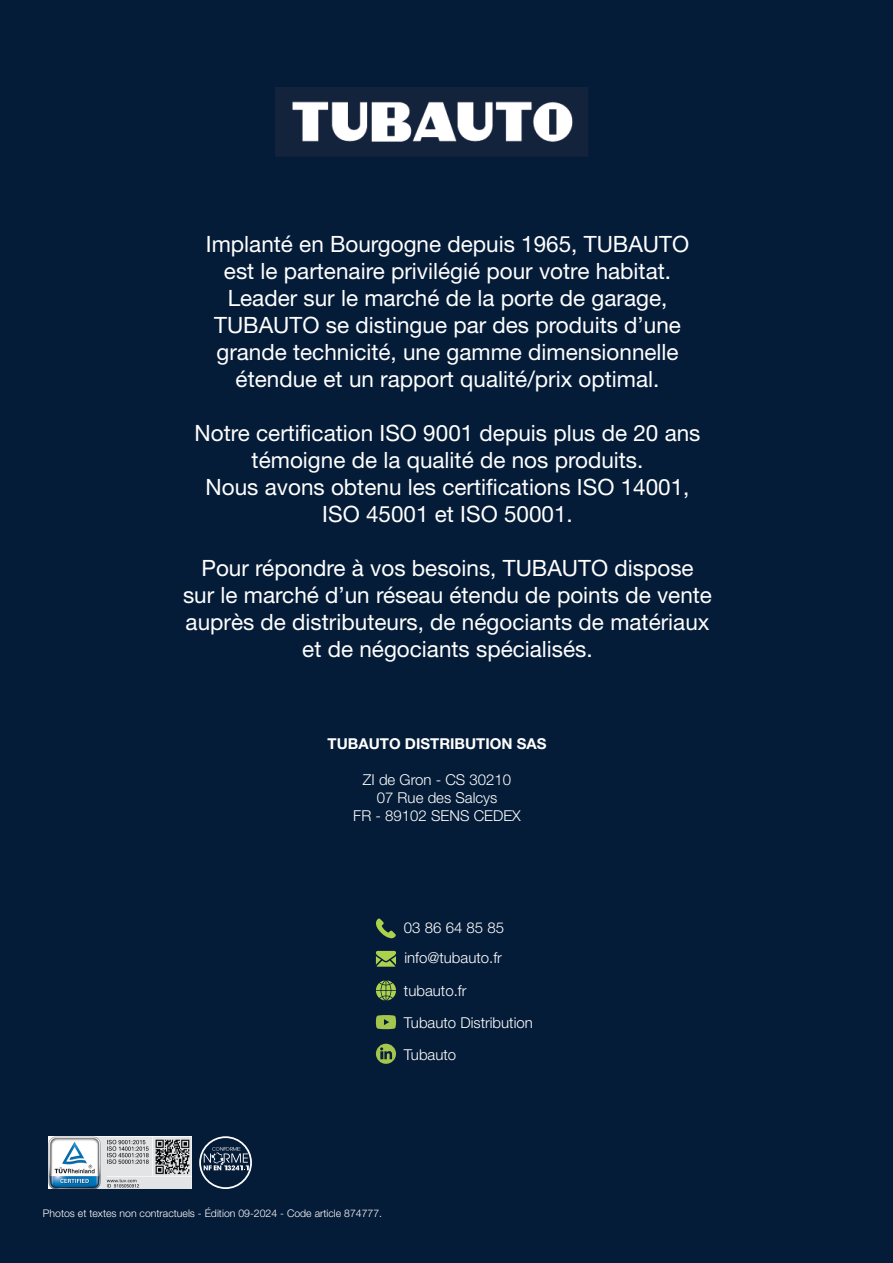
<style>
.page{position:relative;width:893px;height:1263px;background:#051c38}
.page>*{position:absolute;margin:0;border:0;box-sizing:border-box;transform-origin:0 0}
.t1{font:22.5px/27px "Hoermann Helvetica Neue Rm";color:#fff;text-align:center}
.t2{font:300 15px/31.7px "Hoermann Helvetica Neue";color:#fff}
.t3{font:700 15px "Hoermann Helvetica Neue";color:#fff}
.t4{font:300 10.5px "Hoermann Helvetica Neue";color:#fff}
</style>
<div class="page">
<svg style="left:376px;top:918px;width:20px;height:21px"></svg>
<svg style="left:376px;top:951px;width:20px;height:16px"></svg>
<svg style="left:376px;top:980px;width:20px;height:20px"></svg>
<img style="left:49px;top:1136px;width:143px;height:53px">
<svg style="left:376px;top:1015px;width:20px;height:14px"></svg>
<svg style="left:376px;top:1044px;width:20px;height:20px"></svg>
<svg style="left:380px;top:1047px;width:12px;height:12px"></svg>
<div style="left:199px;top:1136px;width:53px;height:53px;border:2px solid #fff;border-radius:50%"></div>
<svg style="left:204px;top:1147px;width:45px;height:23px"></svg>
<img style="left:275px;top:87px;width:313px;height:70px">
<p class="t1" style="left:206px;top:229px;width:485px">Implanté en Bourgogne depuis 1965, TUBAUTO</p>
<p class="t1" style="left:224px;top:256px;width:449px">est le partenaire privilégié pour votre habitat.</p>
<p class="t1" style="left:228px;top:283px;width:441px">Leader sur le marché de la porte de garage,</p>
<p class="t1" style="left:214px;top:310px;width:468px">TUBAUTO se distingue par des produits d’une</p>
<p class="t1" style="left:216px;top:337px;width:464px">grande technicité, une gamme dimensionnelle</p>
<p class="t1" style="left:236px;top:364px;width:425px">étendue et un rapport qualité/prix optimal.</p>
<p class="t1" style="left:195px;top:418px;width:507px">Notre certification ISO 9001 depuis plus de 20 ans témoigne de la qualité de nos produits.</p>
<p class="t1" style="left:206px;top:472px;width:485px">Nous avons obtenu les certifications ISO 14001,</p>
<p class="t1" style="left:322px;top:499px;width:252px">ISO 45001 et ISO 50001.</p>
<p class="t1" style="left:201px;top:553px;width:494px">Pour répondre à vos besoins, TUBAUTO dispose</p>
<p class="t1" style="left:183px;top:580px;width:530px;text-align:left">sur le marché d’un réseau étendu de points de vente auprès de distributeurs, de négociants de matériaux</p>
<p class="t1" style="left:302px;top:634px;width:292px">et de négociants spécialisés.</p>
<p class="t3" style="left:328px;top:732px;width:220px">TUBAUTO DISTRIBUTION SAS</p>
<p class="t2" style="left:353px;top:769px;width:169px;line-height:18px;text-align:center">ZI de Gron - CS 30210<br>07 Rue des Salcys<br>FR - 89102 SENS CEDEX</p>
<p class="t2" style="left:404px;top:911px;width:102px">03 86 64 85 85</p>
<p class="t2" style="left:404px;top:940px;width:99px">info@tubauto.fr</p>
<p class="t2" style="left:404px;top:974px;width:130px">tubauto.fr<br>Tubauto Distribution<br>Tubauto</p>
<p class="t4" style="left:43px;top:1206px;width:341px">Photos et textes non contractuels - Édition 09-2024 - Code article 874777.</p>
</div>
